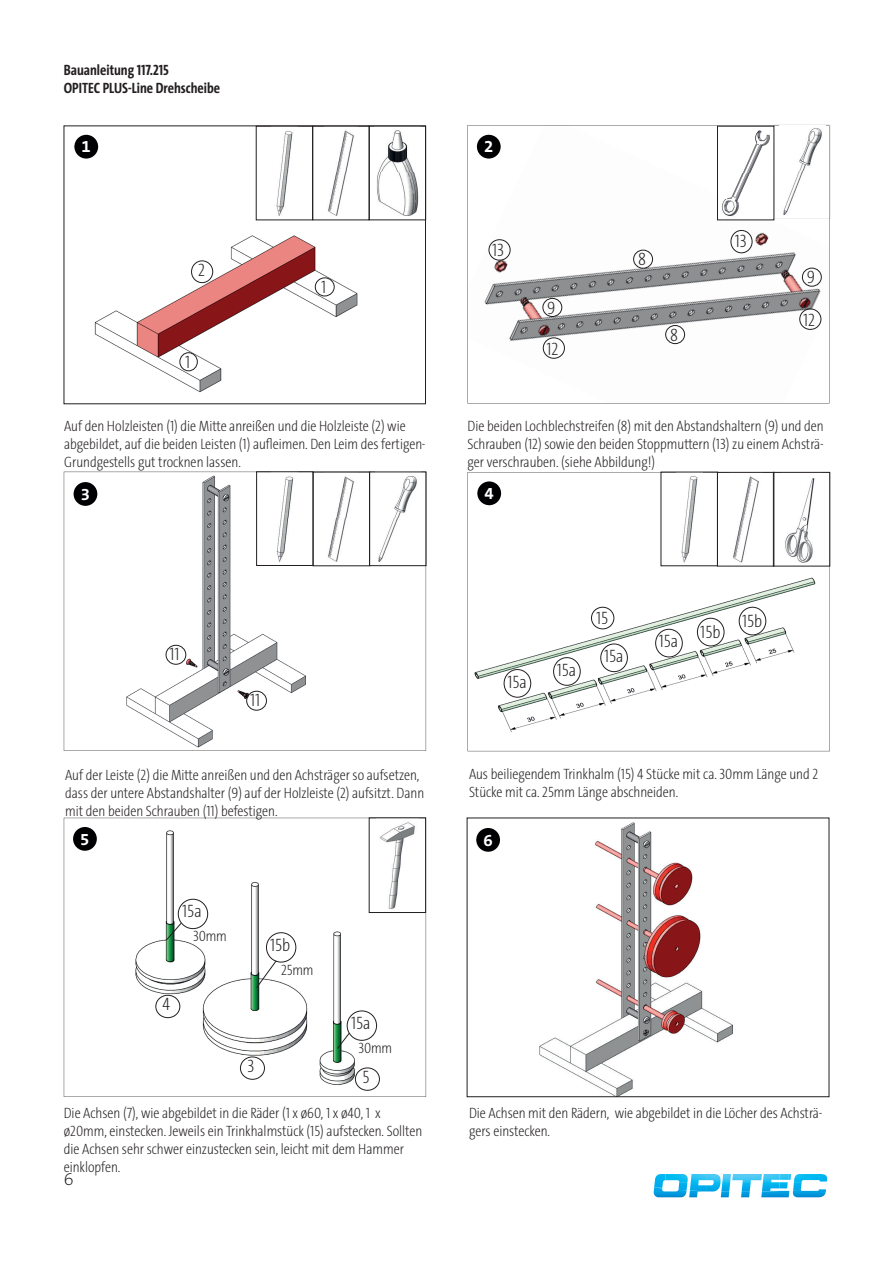
<style>
.page{position:relative;width:893px;height:1263px;background:#fff}
.page>*{position:absolute;margin:0;border:0;box-sizing:border-box;transform-origin:0 0}
.t1{font:200 18px "The Sans Cd LF2";color:#231f20}
.t2{font:200 18px "The Sans B W2";color:#231f20}
.t3{font:700 16.8px "The Sans B W7";color:#fff}
.t4{font:200 15px/18px "The Sans Cd LF2";color:#231f20}
.t5{font:700 15px/18px "The Sans Cd LF7";color:#231f20}
</style>
<div class="page">
<svg style="left:653px;top:1174px;width:175px;height:24px"></svg>
<img style="left:94px;top:235px;width:264px;height:158px">
<div style="left:74px;top:134px;width:25px;height:25px;background:#000003;border-radius:50%"></div>
<div style="left:73px;top:133px;width:27px;height:27px;border:2px solid #fff;border-radius:50%"></div>
<img style="left:377px;top:130px;width:42px;height:86px">
<div style="left:369px;top:126px;width:57px;height:94px;border:1px solid #231f20"></div>
<img style="left:328px;top:130px;width:26px;height:86px">
<img style="left:276px;top:131px;width:17px;height:85px">
<div style="left:256px;top:126px;width:57px;height:94px;border:1px solid #231f20"></div>
<svg style="left:467px;top:125px;width:362px;height:278px"></svg>
<div style="left:476px;top:134px;width:25px;height:25px;background:#000003;border-radius:50%"></div>
<div style="left:475px;top:133px;width:27px;height:27px;border:2px solid #fff;border-radius:50%"></div>
<img style="left:779px;top:218px;width:46px;height:1px">
<svg style="left:774px;top:125px;width:56px;height:93px"></svg>
<svg style="left:64px;top:472px;width:362px;height:279px"></svg>
<div style="left:73px;top:481px;width:25px;height:26px;background:#000003;border-radius:50%"></div>
<div style="left:72px;top:480px;width:27px;height:27px;border:2px solid #fff;border-radius:50%"></div>
<img style="left:375px;top:474px;width:46px;height:90px">
<img style="left:719px;top:128px;width:53px;height:90px">
<img style="left:719px;top:195px;width:52px;height:23px">
<div style="left:717px;top:126px;width:57px;height:94px;border:1px solid #231f20"></div>
<div style="left:246px;top:691px;width:21px;height:19px;border:1px solid #231f20;border-radius:50%"></div>
<img style="left:325px;top:474px;width:33px;height:90px">
<div style="left:313px;top:472px;width:57px;height:94px;border:1px solid #231f20"></div>
<img style="left:272px;top:474px;width:26px;height:89px">
<div style="left:166px;top:645px;width:20px;height:19px;border:1px solid #231f20;border-radius:50%"></div>
<svg style="left:468px;top:472px;width:362px;height:279px"></svg>
<div style="left:476px;top:481px;width:26px;height:25px;background:#000003;border-radius:50%"></div>
<div style="left:476px;top:480px;width:27px;height:27px;border:2px solid #fff;border-radius:50%"></div>
<img style="left:782px;top:474px;width:39px;height:90px">
<div style="left:773px;top:472px;width:57px;height:94px;border:1px solid #231f20"></div>
<img style="left:729px;top:474px;width:33px;height:90px">
<div style="left:717px;top:472px;width:57px;height:94px;border:1px solid #231f20"></div>
<img style="left:676px;top:474px;width:26px;height:90px">
<div style="left:591px;top:607px;width:23px;height:22px;border:1px solid #231f20;border-radius:50%"></div>
<img style="left:539px;top:822px;width:194px;height:273px">
<svg style="left:64px;top:818px;width:362px;height:279px"></svg>
<img style="left:377px;top:820px;width:41px;height:90px">
<div style="left:369px;top:818px;width:57px;height:94px;border:1px solid #231f20"></div>
<div style="left:475px;top:827px;width:26px;height:25px;background:#000003;border-radius:50%"></div>
<div style="left:475px;top:826px;width:27px;height:27px;border:2px solid #fff;border-radius:50%"></div>
<div style="left:315px;top:278px;width:19px;height:18px;border:1px solid #231f20;border-radius:50%"></div>
<div style="left:180px;top:352px;width:18px;height:19px;border:1px solid #231f20;border-radius:50%"></div>
<div style="left:191px;top:261px;width:22px;height:22px;border:1px solid #231f20;border-radius:50%"></div>
<div style="left:489px;top:239px;width:21px;height:21px;border:1px solid #231f20;border-radius:50%"></div>
<div style="left:731px;top:230px;width:21px;height:23px;border:1px solid #231f20;border-radius:50%"></div>
<div style="left:543px;top:298px;width:19px;height:19px;border:1px solid #231f20;border-radius:50%"></div>
<div style="left:543px;top:338px;width:22px;height:20px;border:1px solid #231f20;border-radius:50%"></div>
<div style="left:802px;top:268px;width:19px;height:18px;border:1px solid #231f20;border-radius:50%"></div>
<div style="left:800px;top:309px;width:21px;height:21px;border:1px solid #231f20;border-radius:50%"></div>
<div style="left:633px;top:250px;width:20px;height:18px;border:1px solid #231f20;border-radius:50%"></div>
<div style="left:665px;top:325px;width:20px;height:19px;border:1px solid #231f20;border-radius:50%"></div>
<div style="left:156px;top:995px;width:24px;height:23px;border:1px solid #231f20;border-radius:50%"></div>
<div style="left:240px;top:1057px;width:25px;height:22px;border:1px solid #231f20;border-radius:50%"></div>
<div style="left:355px;top:1068px;width:25px;height:22px;border:1px solid #231f20;border-radius:50%"></div>
<div style="left:178px;top:899px;width:30px;height:30px;border:1px solid #231f20;border-radius:50%"></div>
<div style="left:347px;top:1011px;width:30px;height:29px;border:1px solid #231f20;border-radius:50%"></div>
<div style="left:266px;top:932px;width:30px;height:30px;border:1px solid #231f20;border-radius:50%"></div>
<svg style="left:166px;top:923px;width:16px;height:18px"></svg>
<svg style="left:256px;top:960px;width:21px;height:28px"></svg>
<svg style="left:337px;top:1032px;width:13px;height:17px"></svg>
<div style="left:504px;top:669px;width:27px;height:28px;border:1px solid #231f20;border-radius:50%"></div>
<div style="left:553px;top:657px;width:27px;height:28px;border:1px solid #231f20;border-radius:50%"></div>
<div style="left:601px;top:644px;width:27px;height:28px;border:1px solid #231f20;border-radius:50%"></div>
<div style="left:655px;top:629px;width:27px;height:28px;border:1px solid #231f20;border-radius:50%"></div>
<div style="left:697px;top:618px;width:27px;height:28px;border:1px solid #231f20;border-radius:50%"></div>
<div style="left:739px;top:607px;width:27px;height:28px;border:1px solid #231f20;border-radius:50%"></div>
<p class="t5" style="left:64px;top:60px;width:158px">Bauanleitung 117.215<br>OPITEC PLUS-Line Drehscheibe</p>
<p class="t3" style="left:82px;top:136px;width:11px">1</p>
<p class="t3" style="left:484px;top:136px;width:11px">2</p>
<p class="t1" style="left:198px;top:258px;width:8px">2</p>
<p class="t1" style="left:185px;top:350px;width:7px">1</p>
<p class="t1" style="left:321px;top:275px;width:7px">1</p>
<p class="t1" style="left:492px;top:239px;width:13px">13</p>
<p class="t1" style="left:547px;top:296px;width:10px">9</p>
<p class="t1" style="left:546px;top:337px;width:13px">12</p>
<p class="t1" style="left:638px;top:248px;width:9px">8</p>
<p class="t1" style="left:670px;top:323px;width:9px">8</p>
<p class="t1" style="left:735px;top:230px;width:13px">13</p>
<p class="t1" style="left:807px;top:266px;width:10px">9</p>
<p class="t1" style="left:803px;top:308px;width:13px">12</p>
<p class="t4" style="left:64px;top:417px;width:362px">Auf den Holzleisten (1) die Mitte anreißen und die Holzleiste (2) wie abgebildet, auf die beiden Leisten (1) aufleimen. Den Leim des fertigen-<br>Grundgestells gut trocknen lassen.</p>
<p class="t3" style="left:81px;top:483px;width:11px">3</p>
<p class="t4" style="left:467px;top:417px;width:358px;text-align:justify">Die beiden Lochblechstreifen (8) mit den Abstandshaltern (9) und den Schrauben (12) sowie den beiden Stoppmuttern (13) zu einem Achsträ&shy;ger verschrauben. (siehe Abbildung!)</p>
<p class="t3" style="left:485px;top:482px;width:11px">4</p>
<p class="t1" style="left:169px;top:643px;width:12px">11</p>
<p class="t1" style="left:250px;top:689px;width:12px">11</p>
<p class="t4" style="left:65px;top:765px;width:360px">Auf der Leiste (2) die Mitte anreißen und den Achsträger so aufsetzen, dass der untere Abstandshalter (9) auf der Holzleiste (2) aufsitzt. Dann mit den beiden Schrauben (11) befestigen.</p>
<p class="t1" style="left:507px;top:670px;width:21px">15a</p>
<p class="t1" style="left:557px;top:658px;width:21px">15a</p>
<p class="t1" style="left:596px;top:606px;width:14px">15</p>
<p class="t1" style="left:604px;top:644px;width:21px">15a</p>
<p class="t1" style="left:659px;top:630px;width:21px">15a</p>
<p class="t1" style="left:700px;top:620px;width:22px">15b</p>
<p class="t1" style="left:742px;top:609px;width:22px">15b</p>
<p class="t4" style="left:469px;top:764px;width:351px">Aus beiliegendem Trinkhalm (15) 4 Stücke mit ca. 30mm Länge und 2<br>Stücke mit ca. 25mm Länge abschneiden.</p>
<p class="t3" style="left:80px;top:828px;width:11px">5</p>
<p class="t3" style="left:483px;top:829px;width:11px">6</p>
<p class="t1" style="left:182px;top:900px;width:21px">15a</p>
<p class="t4" style="left:193px;top:927px;width:35px">30mm</p>
<p class="t1" style="left:163px;top:993px;width:9px">4</p>
<p class="t1" style="left:270px;top:933px;width:22px">15b</p>
<p class="t4" style="left:281px;top:961px;width:34px">25mm</p>
<p class="t1" style="left:248px;top:1054px;width:8px">3</p>
<p class="t1" style="left:351px;top:1011px;width:21px">15a</p>
<p class="t4" style="left:358px;top:1039px;width:35px">30mm</p>
<p class="t1" style="left:363px;top:1065px;width:9px">5</p>
<p class="t4" style="left:64px;top:1103px;width:360px">Die Achsen (7), wie abgebildet in die Räder (1 x ø60, 1 x ø40, 1 x ø20mm, einstecken. Jeweils ein Trinkhalmstück (15) aufstecken. Sollten die Achsen sehr schwer einzustecken sein, leicht mit dem Hammer einklopfen.</p>
<p class="t4" style="left:469px;top:1103px;width:354px">Die Achsen mit den Rädern, wie abgebildet in die Löcher des Achsträ&shy;gers einstecken.</p>
<p class="t2" style="left:64px;top:1168px;width:11px">6</p>
</div>
